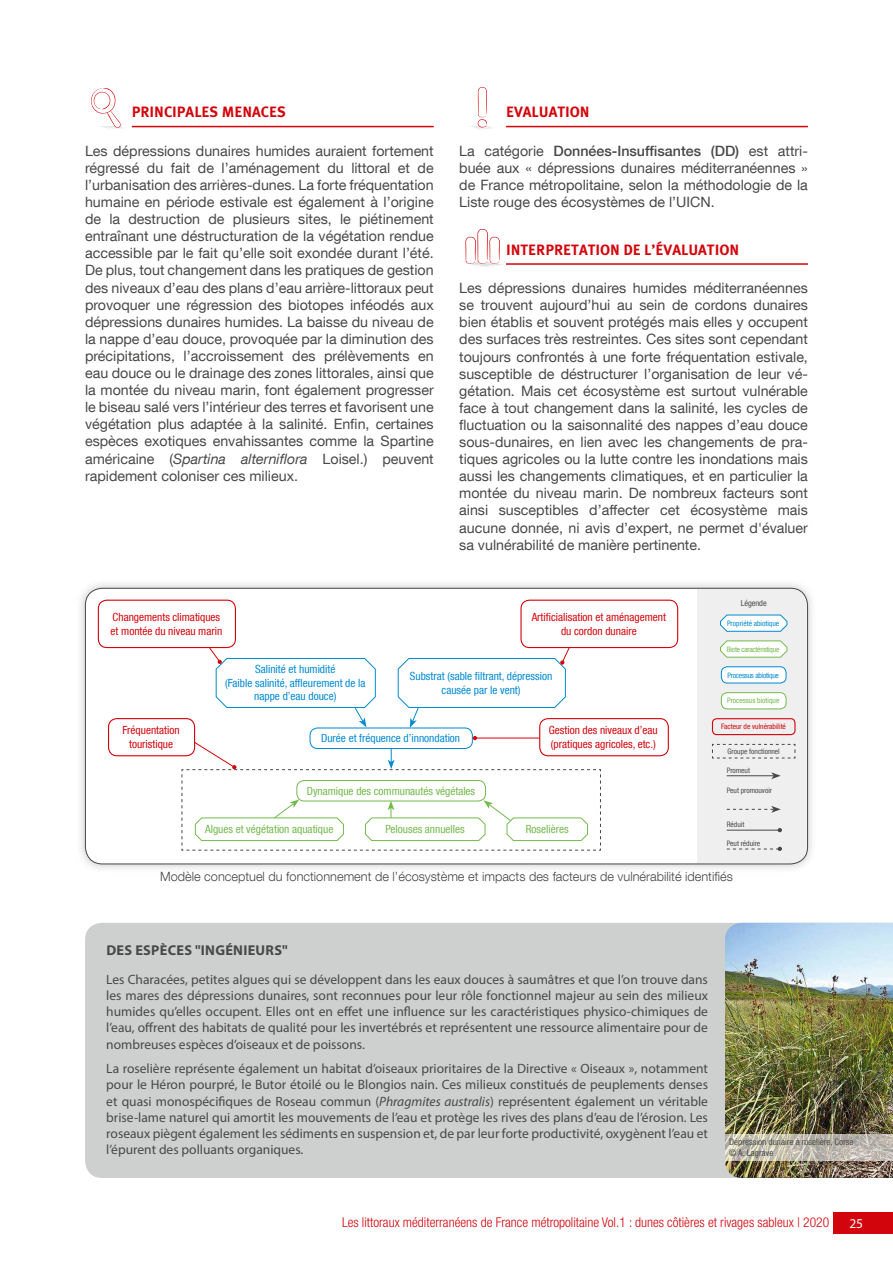
<style>
.page{position:relative;width:893px;height:1263px;background:#fff}
.page>*{position:absolute;margin:0;border:0;box-sizing:border-box;transform-origin:0 0}
.t1{font:700 15px "Meta Plus";color:#d3050c}
.t2{font:14.25px/17.1px "Helvetica Neue LT Com";color:#484847;text-align:justify}
.t3{font:700 14.25px "Myriad Pro";letter-spacing:.02em;color:#484847}
.t4{font:13.5px/16.2px "Myriad Pro";color:#484847;text-align:justify}
.t5{font:300 condensed 13.5px "Helvetica Neue LT Com";color:#d3050c}
.t6{font:13.5px "Myriad Pro";color:#fff}
.t7{font:300 12.75px "Helvetica Neue LT Com";color:#484847}
.t8{font:condensed 11.25px/13.5px "Helvetica Neue LT Com";color:#d3050c;text-align:center}
.t9{font:condensed 11.25px/13.5px "Helvetica Neue LT Com";color:#008ad2;text-align:center}
.t10{font:condensed 11.25px "Helvetica Neue LT Com";color:#74b94c}
.t11{font:condensed 9px/10.8px "Helvetica Neue LT Com";color:#484847}
.t12{font:condensed 8.25px "Helvetica Neue LT Com";color:#484847}
.t13{font:condensed 7.5px "Helvetica Neue LT Com";color:#484847}
.t14{font:condensed 7.5px "Helvetica Neue LT Com";letter-spacing:-.015em;color:#008ad2}
.t15{font:condensed 7.5px "Helvetica Neue LT Com";color:#d3050c}
.t16{font:condensed 7.5px "Helvetica Neue LT Com";letter-spacing:-.03em;color:#74b94c}
.t17{font:condensed 7.5px "Helvetica Neue LT Com";color:#74b94c}
.s1{font-style:italic}
.s2{font-weight:500}
</style>
<div class="page">
<div style="left:833px;top:1212px;width:60px;height:21px;background:#d3050c"></div>
<hr style="left:132px;top:126px;width:302px;height:1px;background:#d3050c">
<hr style="left:506px;top:126px;width:302px;height:1px;background:#d3050c">
<hr style="left:506px;top:263px;width:302px;height:2px;background:#d3050c">
<div style="left:85px;top:923px;width:640px;height:255px;background:#cecfcf"></div>
<img style="left:725px;top:923px;width:168px;height:255px">
<svg style="left:471px;top:87px;width:23px;height:43px"></svg>
<svg style="left:464px;top:229px;width:39px;height:38px"></svg>
<svg style="left:91px;top:88px;width:35px;height:41px"></svg>
<svg style="left:725px;top:1134px;width:168px;height:27px;background:#c4bfb3"></svg>
<div style="left:76px;top:579px;width:741px;height:294px;background:#484847;opacity:.3"></div>
<div style="left:85px;top:588px;width:722px;height:276px;background:#fff;border-radius:17px"></div>
<div style="left:310px;top:728px;width:163px;height:21px;border:1px solid #008ad2;border-radius:8px"></div>
<div style="left:108px;top:718px;width:87px;height:38px;border:1px solid #d3050c;border-radius:9px"></div>
<div style="left:98px;top:600px;width:138px;height:48px;border:1px solid #d3050c;border-radius:9px"></div>
<div style="left:520px;top:600px;width:158px;height:48px;border:1px solid #d3050c;border-radius:9px"></div>
<div style="left:539px;top:718px;width:130px;height:38px;border:1px solid #d3050c;border-radius:9px"></div>
<div style="left:697px;top:588px;width:110px;height:275px;background:#efefef"></div>
<svg style="left:720px;top:614px;width:68px;height:18px"></svg>
<div style="left:721px;top:667px;width:65px;height:16px;background:#fff;border-radius:6px"></div>
<div style="left:721px;top:666px;width:65px;height:17px;border:1px solid #008ad2;border-radius:6px"></div>
<svg style="left:720px;top:640px;width:68px;height:18px"></svg>
<div style="left:721px;top:693px;width:65px;height:16px;background:#fff;border-radius:6px"></div>
<div style="left:721px;top:692px;width:65px;height:17px;border:1px solid #74b94c;border-radius:6px"></div>
<div style="left:712px;top:718px;width:83px;height:17px;border:1px solid #d3050c;border-radius:4px"></div>
<svg style="left:712px;top:744px;width:84px;height:15px"></svg>
<hr style="left:727px;top:775px;width:47px;height:1px;background:#484847">
<svg style="left:771px;top:772px;width:10px;height:7px"></svg>
<svg style="left:727px;top:806px;width:54px;height:7px"></svg>
<hr style="left:727px;top:830px;width:52px;height:1px;background:#484847">
<svg style="left:727px;top:847px;width:55px;height:4px"></svg>
<svg style="left:778px;top:828px;width:4px;height:4px"></svg>
<svg style="left:181px;top:736px;width:420px;height:115px"></svg>
<svg style="left:196px;top:630px;width:180px;height:97px"></svg>
<svg style="left:397px;top:631px;width:180px;height:97px"></svg>
<p class="t1" style="left:132px;top:103px;width:156px">PRINCIPALES MENACES</p>
<p class="t2" style="left:85px;top:142px;width:350px">Les dépressions dunaires humides auraient fortement régressé du fait de l’aménagement du littoral et de l’urbanisation des arrières-dunes. La forte fréquentation humaine en période estivale est également à l’origine de la destruction de plusieurs sites, le piétinement entraînant une déstructuration de la végétation rendue accessible par le fait qu’elle soit exondée durant l’été.<br>De plus, tout changement dans les pratiques de gestion des niveaux d’eau des plans d’eau arrière-littoraux peut provoquer une régression des biotopes inféodés aux dépressions dunaires humides. La baisse du niveau de la nappe d’eau douce, provoquée par la diminution des précipitations, l’accroissement des prélèvements en eau douce ou le drainage des zones littorales, ainsi que la montée du niveau marin, font également progresser le biseau salé vers l’intérieur des terres et favorisent une végétation plus adaptée à la salinité. Enfin, certaines espèces exotiques envahissantes comme la Spartine américaine (<span class="s1">Spartina alterniflora</span> Loisel.) peuvent rapidement coloniser ces milieux.</p>
<p class="t1" style="left:506px;top:103px;width:85px">EVALUATION</p>
<p class="t2" style="left:459px;top:142px;width:350px">La catégorie <span class="s2">Données-Insuffisantes (DD)</span> est attri&shy;buée aux « dépressions dunaires méditerranéennes » de France métropolitaine, selon la méthodologie de la Liste rouge des écosystèmes de l’UICN.</p>
<p class="t1" style="left:506px;top:241px;width:235px">INTERPRETATION DE L’ÉVALUATION</p>
<p class="t2" style="left:459px;top:279px;width:350px">Les dépressions dunaires humides méditerranéennes se trouvent aujourd’hui au sein de cordons dunaires bien établis et souvent protégés mais elles y occupent des surfaces très restreintes. Ces sites sont cependant toujours confrontés à une forte fréquentation estivale, susceptible de déstructurer l’organisation de leur vé&shy;gétation. Mais cet écosystème est surtout vulnérable face à tout changement dans la salinité, les cycles de fluctuation ou la saisonnalité des nappes d’eau douce sous-dunaires, en lien avec les changements de pra&shy;tiques agricoles ou la lutte contre les inondations mais aussi les changements climatiques, et en particulier la montée du niveau marin. De nombreux facteurs sont ainsi susceptibles d’affecter cet écosystème mais aucune donnée, ni avis d’expert, ne permet d'évaluer sa vulnérabilité de manière pertinente.</p>
<p class="t12" style="left:741px;top:598px;width:28px">Légende</p>
<p class="t8" style="left:111px;top:610px;width:113px;text-align:left">Changements climatiques et montée du niveau marin</p>
<p class="t8" style="left:532px;top:610px;width:136px">Artificialisation et aménagement du cordon dunaire</p>
<p class="t8" style="left:123px;top:724px;width:59px">Fréquentation touristique</p>
<p class="t9" style="left:225px;top:663px;width:142px">Salinité et humidité<br>(Faible salinité, affleurement de la nappe d’eau douce)</p>
<p class="t9" style="left:321px;top:731px;width:140px">Durée et fréquence d’innondation</p>
<p class="t9" style="left:410px;top:669px;width:144px">Substrat (sable filtrant, dépression causée par le vent)</p>
<p class="t8" style="left:549px;top:724px;width:110px;text-align:left">Gestion des niveaux d’eau (pratiques agricoles, etc.)</p>
<p class="t14" style="left:727px;top:619px;width:54px">Propriété abiotique</p>
<p class="t16" style="left:727px;top:645px;width:54px">Biote caractéristique</p>
<p class="t14" style="left:727px;top:670px;width:53px">Processus abiotique</p>
<p class="t17" style="left:727px;top:696px;width:54px">Processus biotique</p>
<p class="t15" style="left:721px;top:722px;width:66px">Facteur de vulnérabilité</p>
<p class="t13" style="left:728px;top:747px;width:54px">Groupe fonctionnel</p>
<p class="t13" style="left:727px;top:765px;width:25px">Promeut</p>
<p class="t13" style="left:727px;top:786px;width:47px">Peut promouvoir</p>
<p class="t13" style="left:727px;top:820px;width:19px">Réduit</p>
<p class="t13" style="left:727px;top:839px;width:35px">Peut réduire</p>
<p class="t7" style="left:160px;top:869px;width:574px">Modèle conceptuel du fonctionnement de l’écosystème et impacts des facteurs de vulnérabilité identifiés</p>
<p class="t10" style="left:307px;top:784px;width:170px">Dynamique des communautés végétales</p>
<p class="t10" style="left:205px;top:823px;width:130px">Algues et végétation aquatique</p>
<p class="t10" style="left:385px;top:823px;width:81px">Pelouses annuelles</p>
<p class="t10" style="left:526px;top:823px;width:44px">Roselières</p>
<p class="t3" style="left:106px;top:941px;width:183px">DES ESPÈCES "INGÉNIEURS"</p>
<p class="t4" style="left:106px;top:971px;width:603px">Les Characées, petites algues qui se développent dans les eaux douces à saumâtres et que l’on trouve dans les mares des dépressions dunaires, sont reconnues pour leur rôle fonctionnel majeur au sein des milieux humides qu’elles occupent. Elles ont en effet une influence sur les caractéristiques physico-chimiques de l’eau, offrent des habitats de qualité pour les invertébrés et représentent une ressource alimentaire pour de nombreuses espèces d’oiseaux et de poissons.</p>
<p class="t4" style="left:106px;top:1060px;width:603px">La roselière représente également un habitat d’oiseaux prioritaires de la Directive « Oiseaux », notamment pour le Héron pourpré, le Butor étoilé ou le Blongios nain. Ces milieux constitués de peuplements denses et quasi monospécifiques de Roseau commun (<span class="s1">Phragmites australis</span>) représentent également un véritable brise-lame naturel qui amortit les mouvements de l’eau et protège les rives des plans d’eau de l’érosion. Les roseaux piègent également les sédiments en suspension et, de par leur forte productivité, oxygènent l’eau et l’épurent des polluants organiques.</p>
<p class="t11" style="left:729px;top:1136px;width:126px">Dépression dunaire à roselière, Corse © A. Lagrave</p>
<p class="t5" style="left:342px;top:1215px;width:489px">Les littoraux méditerranéens de France métropolitaine Vol.1 : dunes côtières et rivages sableux | 2020</p>
<p class="t6" style="left:849px;top:1215px;width:15px">25</p>
</div>
